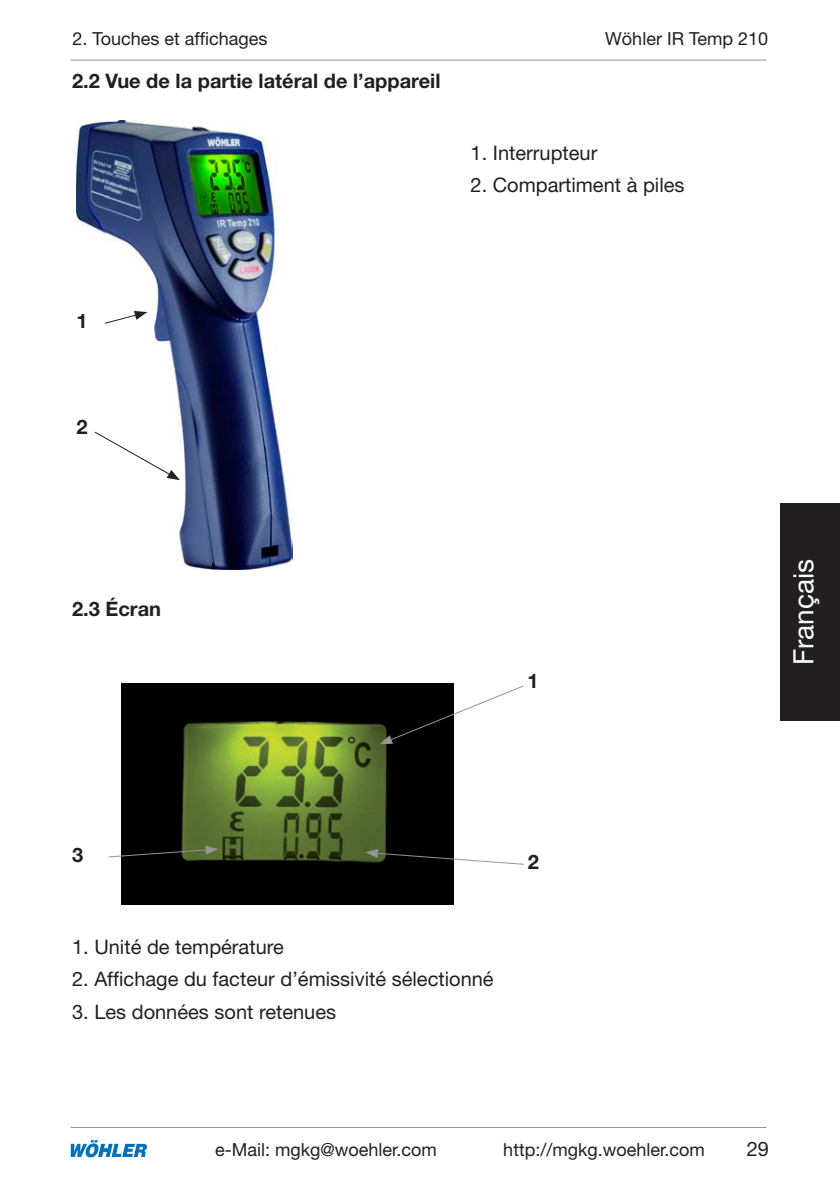
<style>
.page{position:relative;width:840px;height:1191px;background:#fff}
.page>*{position:absolute;margin:0;border:0;box-sizing:border-box;transform-origin:0 0}
.t1{font:28px "Helvetica Neue LT";color:#fff}
.t2{font:20px "Helvetica Neue LT";color:#231f20}
.t3{font:700 20px "Helvetica Neue LT";color:#231f20}
.t4{font:18px "Helvetica Neue LT";color:#231f20}
</style>
<div class="page">
<hr style="left:71px;top:60px;width:695px;height:1px;background:#939598">
<hr style="left:71px;top:1127px;width:695px;height:1px;background:#939598">
<svg style="left:71px;top:1140px;width:76px;height:17px"></svg>
<div style="left:780px;top:503px;width:59px;height:217px;background:#231f20"></div>
<img style="left:76px;top:120px;width:216px;height:449px">
<svg style="left:104px;top:311px;width:43px;height:13px"></svg>
<svg style="left:94px;top:431px;width:86px;height:49px"></svg>
<img style="left:121px;top:683px;width:332px;height:221px">
<svg style="left:379px;top:684px;width:145px;height:60px"></svg>
<svg style="left:365px;top:848px;width:159px;height:17px"></svg>
<svg style="left:109px;top:845px;width:109px;height:13px"></svg>
<p class="t4" style="left:72px;top:28px;width:197px">2. Touches et affichages</p>
<p class="t3" style="left:72px;top:68px;width:370px">2.2 Vue de la partie latéral de l’appareil</p>
<p class="t4" style="left:605px;top:28px;width:164px">Wöhler IR Temp 210</p>
<p class="t2" style="left:470px;top:141px;width:128px">1. Interrupteur</p>
<p class="t2" style="left:470px;top:173px;width:215px">2. Compartiment à piles</p>
<p class="t3" style="left:76px;top:308px;width:13px">1</p>
<p class="t3" style="left:76px;top:415px;width:13px">2</p>
<p class="t3" style="left:72px;top:596px;width:90px">2.3 Écran</p>
<p class="t3" style="left:527px;top:668px;width:13px">1</p>
<h1 class="t1" style="left:786px;top:665px;width:108px;rotate:-90deg">Français</h1>
<p class="t3" style="left:72px;top:842px;width:13px">3</p>
<p class="t2" style="left:72px;top:934px;width:213px">1. Unité de température</p>
<p class="t2" style="left:72px;top:967px;width:423px">2. Affichage du facteur d’émissivité sélectionné</p>
<p class="t2" style="left:72px;top:999px;width:265px">3. Les données sont retenues</p>
<p class="t3" style="left:527px;top:849px;width:13px">2</p>
<p class="t4" style="left:215px;top:1139px;width:223px">e-Mail: mgkg@woehler.com</p>
<p class="t4" style="left:503px;top:1139px;width:203px">http://mgkg.woehler.com</p>
<p class="t2" style="left:746px;top:1137px;width:24px">29</p>
</div>
